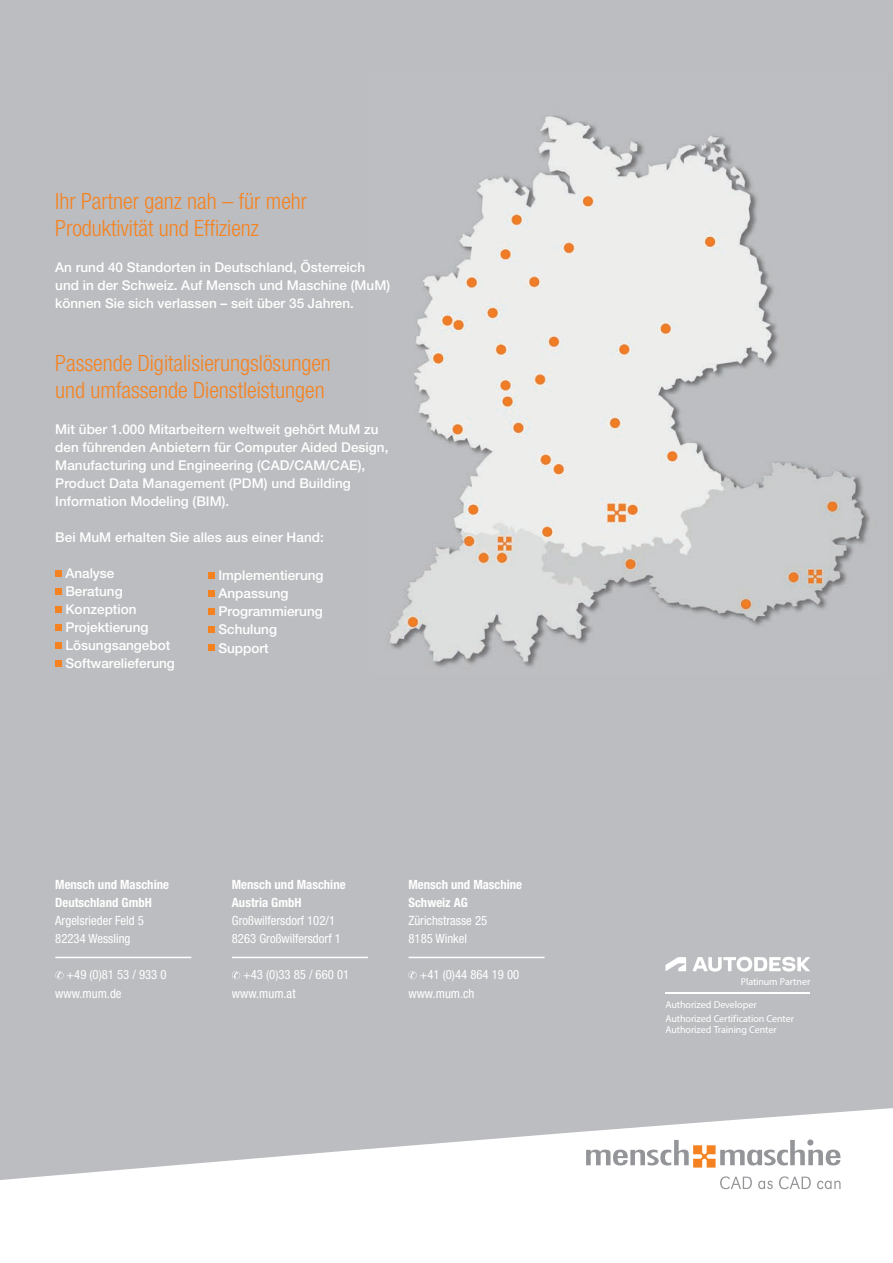
<style>
.page{position:relative;width:893px;height:1263px;background:#fff}
.page>*{position:absolute;margin:0;border:0;box-sizing:border-box;transform-origin:0 0}
.t1{font:300 condensed 22.5px/27px "Helvetica Neue LT";color:#f58220}
.t2{font:500 13.5px/18px "Helvetica Neue LT";color:#fff}
.t3{font:condensed 12.75px/18.1px "Helvetica Neue LT";color:#fff}
.t4{font:700 condensed 12.75px/18.1px "Helvetica Neue LT";color:#fff}
.t5{font:10.05px/14.1px "Artifakt Element";letter-spacing:-.01em;color:#fff}
.t6{font:700 10.05px "Artifakt Element";letter-spacing:-.015em;color:#fff}
</style>
<div class="page">
<div style="left:0;top:0;width:893px;height:1190px;background:#bcbdc0"></div>
<svg style="left:586px;top:1139px;width:254px;height:28px"></svg>
<svg style="left:720px;top:1176px;width:32px;height:13px"></svg>
<svg style="left:758px;top:1181px;width:15px;height:8px"></svg>
<svg style="left:779px;top:1176px;width:32px;height:13px"></svg>
<svg style="left:817px;top:1180px;width:23px;height:9px"></svg>
<div style="left:808px;top:0;width:85px;height:344px;background:#bcbdc0"></div>
<img style="left:370px;top:71px;width:518px;height:605px">
<div style="left:55px;top:570px;width:7px;height:6px;background:#f58220"></div>
<div style="left:55px;top:588px;width:7px;height:6px;background:#f58220"></div>
<div style="left:55px;top:606px;width:7px;height:6px;background:#f58220"></div>
<div style="left:55px;top:624px;width:7px;height:6px;background:#f58220"></div>
<div style="left:55px;top:642px;width:7px;height:6px;background:#f58220"></div>
<div style="left:55px;top:660px;width:7px;height:6px;background:#f58220"></div>
<div style="left:208px;top:572px;width:7px;height:6px;background:#f58220"></div>
<div style="left:208px;top:590px;width:7px;height:6px;background:#f58220"></div>
<div style="left:208px;top:608px;width:7px;height:6px;background:#f58220"></div>
<div style="left:208px;top:626px;width:7px;height:7px;background:#f58220"></div>
<div style="left:208px;top:644px;width:7px;height:7px;background:#f58220"></div>
<svg style="left:665px;top:957px;width:21px;height:14px"></svg>
<svg style="left:692px;top:957px;width:118px;height:14px"></svg>
<hr style="left:665px;top:992px;width:145px;height:1px;background:#fff">
<hr style="left:55px;top:957px;width:136px;height:1px;background:#fff">
<svg style="left:55px;top:971px;width:9px;height:8px"></svg>
<hr style="left:232px;top:957px;width:136px;height:1px;background:#fff">
<svg style="left:232px;top:971px;width:8px;height:8px"></svg>
<hr style="left:408px;top:957px;width:136px;height:1px;background:#fff">
<svg style="left:408px;top:971px;width:9px;height:8px"></svg>
<h1 class="t1" style="left:55px;top:188px;width:253px">Ihr Partner ganz nah – für mehr<br>Produktivität und Effizienz</h1>
<p class="t2" style="left:55px;top:258px;width:336px">An rund 40 Standorten in Deutschland, Österreich und in der Schweiz. Auf Mensch und Maschine (MuM) können Sie sich verlassen – seit über 35 Jahren.</p>
<h1 class="t1" style="left:55px;top:350px;width:277px">Passende Digitalisierungslösungen und umfassende Dienstleistungen</h1>
<p class="t2" style="left:55px;top:420px;width:335px">Mit über 1.000 Mitarbeitern weltweit gehört MuM zu den führenden Anbietern für Computer Aided Design, Manufacturing und Engineering (CAD/CAM/CAE), Product Data Management (PDM) und Building Information Modeling (BIM).</p>
<p class="t2" style="left:55px;top:528px;width:270px">Bei MuM erhalten Sie alles aus einer Hand:</p>
<p class="t2" style="left:65px;top:564px;width:111px">Analyse<br>Beratung<br>Konzeption<br>Projektierung<br>Lösungsangebot<br>Softwarelieferung</p>
<p class="t2" style="left:218px;top:566px;width:107px">Implementierung<br>Anpassung<br>Programmierung<br>Schulung<br>Support</p>
<p class="t4" style="left:55px;top:875px;width:115px">Mensch und Maschine<br>Deutschland GmbH</p>
<p class="t3" style="left:55px;top:911px;width:90px">Argelsrieder Feld 5<br>82234 Wessling</p>
<p class="t3" style="left:55px;top:966px;width:113px;text-indent:11px">+49 (0)81 53 / 933 0 www.mum.de</p>
<p class="t4" style="left:232px;top:875px;width:115px">Mensch und Maschine<br>Austria GmbH</p>
<p class="t3" style="left:232px;top:911px;width:110px">Großwilfersdorf 102/1<br>8263 Großwilfersdorf 1</p>
<p class="t3" style="left:232px;top:966px;width:119px;text-indent:11px">+43 (0)33 85 / 660 01 www.mum.at</p>
<p class="t4" style="left:408px;top:875px;width:115px">Mensch und Maschine<br>Schweiz AG</p>
<p class="t3" style="left:408px;top:911px;width:80px">Zürichstrasse 25<br>8185 Winkel</p>
<p class="t3" style="left:408px;top:966px;width:112px;text-indent:11px">+41 (0)44 864 19 00 www.mum.ch</p>
<p class="t6" style="left:741px;top:976px;width:71px">Platinum Partner</p>
<p class="t5" style="left:665px;top:997px;width:130px">Authorized Developer<br>Authorized Certification Center</p>
<p class="t5" style="left:665px;top:1022px;width:113px">Authorized Training Center</p>
</div>
